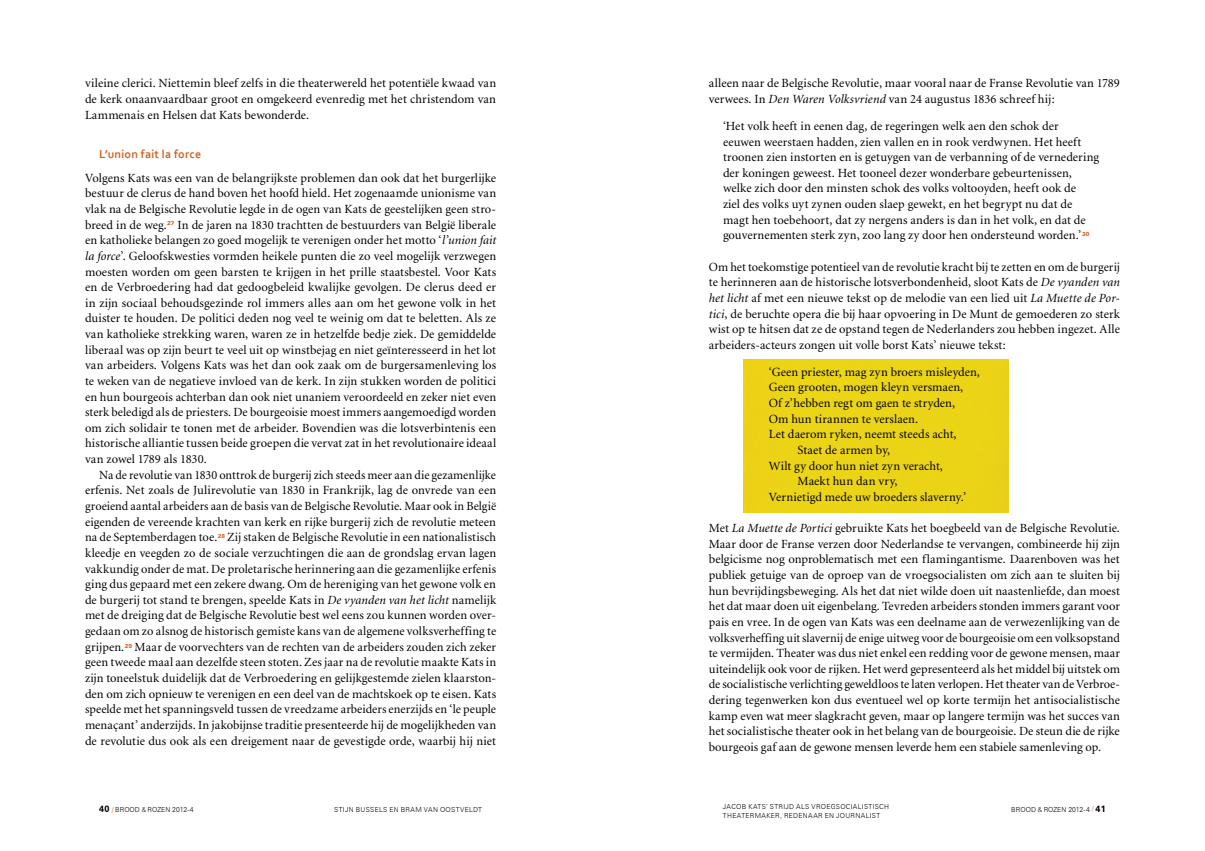
<style>
.page{position:relative;width:1205px;height:851px;background:#fff}
.page>*{position:absolute;margin:0;border:0;box-sizing:border-box;transform-origin:0 0}
.t1{font:12.5px/15.6px "Minion";letter-spacing:.005em;color:#000;text-align:justify}
.t2{font:700 12px "Corbel";color:#cf6421}
.t3{font:300 6.88px "Zurich BT";letter-spacing:.04em;color:#000}
.t4{font:300 6.88px "Zurich BT";color:#000}
.t5{font:900 5.5px "Zurich BT";letter-spacing:.025em;color:#cf6421}
.s1{font-style:italic}
.s2{font-weight:700;font-size:9px}
.s3{font-family:"Candara";font-weight:400;color:#cf6421}
.s4{font-family:"Futura BT"}
.s5{font-weight:400;color:#cf6421}
</style>
<div class="page">
<div style="left:743px;top:359px;width:266px;height:153px;background:#ebd416"></div>
<p class="t1" style="left:85px;top:76px;width:413px">vileine clerici. Niettemin bleef zelfs in die theaterwereld het potentiële kwaad van de kerk onaanvaardbaar groot en omgekeerd evenredig met het christendom van Lammenais en Helsen dat Kats bewonderde.</p>
<p class="t2" style="left:99px;top:146px;width:104px">L’union fait la force</p>
<p class="t1" style="left:85px;top:170px;width:413px">Volgens Kats was een van de belangrijkste problemen dan ook dat het burgerlijke bestuur de clerus de hand boven het hoofd hield. Het zogenaamde unionisme van vlak na de Belgische Revolutie legde in de ogen van Kats de geestelijken geen stro&shy;breed in de weg.</p>
<p class="t5" style="left:167px;top:220px;width:9px">27</p>
<p class="t1" style="left:178px;top:217px;width:320px">In de jaren na 1830 trachtten de bestuurders van België liberale</p>
<p class="t1" style="left:85px;top:233px;width:413px">en katholieke belangen zo goed mogelijk te verenigen onder het motto ‘<span class="s1">l’union fait</span></p>
<p class="t1" style="left:85px;top:248px;width:413px"><span class="s1">la force</span>’. Geloofskwesties vormden heikele punten die zo veel mogelijk verzwegen</p>
<p class="t1" style="left:85px;top:264px;width:412px">moesten worden om geen barsten te krijgen in het prille staatsbestel. Voor Kats</p>
<p class="t1" style="left:85px;top:280px;width:413px">en de Verbroedering had dat gedoogbeleid kwalijke gevolgen. De clerus deed er</p>
<p class="t1" style="left:85px;top:295px;width:413px">in zijn sociaal behoudsgezinde rol immers alles aan om het gewone volk in het</p>
<p class="t1" style="left:85px;top:311px;width:412px">duister te houden. De politici deden nog veel te weinig om dat te beletten. Als ze</p>
<p class="t1" style="left:85px;top:326px;width:413px">van katholieke strekking waren, waren ze in hetzelfde bedje ziek. De gemiddelde</p>
<p class="t1" style="left:85px;top:342px;width:412px">liberaal was op zijn beurt te veel uit op winstbejag en niet geïnteresseerd in het lot</p>
<p class="t1" style="left:85px;top:358px;width:413px">van arbeiders. Volgens Kats was het dan ook zaak om de burgersamenleving los</p>
<p class="t1" style="left:85px;top:373px;width:413px">te weken van de negatieve invloed van de kerk. In zijn stukken worden de politici</p>
<p class="t1" style="left:85px;top:389px;width:413px">en hun bourgeois achterban dan ook niet unaniem veroordeeld en zeker niet even</p>
<p class="t1" style="left:85px;top:405px;width:413px">sterk beledigd als de priesters. De bourgeoisie moest immers aangemoedigd worden</p>
<p class="t1" style="left:85px;top:420px;width:413px">om zich solidair te tonen met de arbeider. Bovendien was die lotsverbintenis een</p>
<p class="t1" style="left:85px;top:436px;width:413px">historische alliantie tussen beide groepen die vervat zat in het revolutionaire ideaal</p>
<p class="t1" style="left:85px;top:451px;width:123px">van zowel 1789 als 1830.</p>
<p class="t1" style="left:99px;top:467px;width:398px">Na de revolutie van 1830 onttrok de burgerij zich steeds meer aan die gezamenlijke</p>
<p class="t1" style="left:85px;top:483px;width:413px">erfenis. Net zoals de Julirevolutie van 1830 in Frankrijk, lag de onvrede van een</p>
<p class="t1" style="left:85px;top:498px;width:413px">groeiend aantal arbeiders aan de basis van de Belgische Revolutie. Maar ook in België</p>
<p class="t1" style="left:85px;top:514px;width:412px">eigenden de vereende krachten van kerk en rijke burgerij zich de revolutie meteen</p>
<p class="t1" style="left:85px;top:530px;width:134px">na de Septemberdagen toe.</p>
<p class="t5" style="left:218px;top:532px;width:9px">28</p>
<p class="t1" style="left:85px;top:530px;width:413px;text-indent:142px">Zij staken de Belgische Revolutie in een nationalistisch kleedje en veegden zo de sociale verzuchtingen die aan de grondslag ervan lagen vakkundig onder de mat. De proletarische herinnering aan die gezamenlijke erfenis ging dus gepaard met een zekere dwang. Om de hereniging van het gewone volk en de burgerij tot stand te brengen, speelde Kats in <span class="s1">De vyanden van het licht</span> namelijk met de dreiging dat de Belgische Revolutie best wel eens zou kunnen worden over&shy;gedaan om zo alsnog de historisch gemiste kans van de algemene volksverheffing te grijpen.</p>
<p class="t1" style="left:85px;top:639px;width:413px;text-indent:50px">Maar de voorvechters van de rechten van de arbeiders zouden zich zeker geen tweede maal aan dezelfde steen stoten. Zes jaar na de revolutie maakte Kats in zijn toneelstuk duidelijk dat de Verbroedering en gelijkgestemde zielen klaarston&shy;den om zich opnieuw te verenigen en een deel van de machtskoek op te eisen. Kats speelde met het spanningsveld tussen de vreedzame arbeiders enerzijds en ‘le peuple menaçant’ anderzijds. In jakobijnse traditie presenteerde hij de mogelijkheden van de revolutie dus ook als een dreigement naar de gevestigde orde, waarbij hij niet</p>
<p class="t5" style="left:125px;top:642px;width:9px">29</p>
<p class="t1" style="left:709px;top:76px;width:412px">alleen naar de Belgische Revolutie, maar vooral naar de Franse Revolutie van 1789 verwees. In <span class="s1">Den Waren Volksvriend</span> van 24 augustus 1836 schreef hij:</p>
<p class="t1" style="left:723px;top:119px;width:378px;text-align:left">‘Het volk heeft in eenen dag, de regeringen welk aen den schok der eeuwen weerstaen hadden, zien vallen en in rook verdwynen. Het heeft troonen zien instorten en is getuygen van de verbanning of de vernedering der koningen geweest. Het tooneel dezer wonderbare gebeurtenissen, welke zich door den minsten schok des volks voltooyden, heeft ook de<br>ziel des volks uyt zynen ouden slaep gewekt, en het begrypt nu dat de magt hen toebehoort, dat zy nergens anders is dan in het volk, en dat de gouvernementen sterk zyn, zoo lang zy door hen ondersteund worden.’</p>
<p class="t5" style="left:1082px;top:231px;width:9px">30</p>
<p class="t1" style="left:709px;top:259px;width:413px">Om het toekomstige potentieel van de revolutie kracht bij te zetten en om de burgerij te herinneren aan de historische lotsverbondenheid, sloot Kats de <span class="s1">De vyanden van het licht</span> af met een nieuwe tekst op de melodie van een lied uit <span class="s1">La Muette de Por&shy;tici</span>, de beruchte opera die bij haar opvoering in De Munt de gemoederen zo sterk wist op te hitsen dat ze de opstand tegen de Nederlanders zou hebben ingezet. Alle arbeiders-acteurs zongen uit volle borst Kats’ nieuwe tekst:</p>
<p class="t1" style="left:769px;top:364px;width:213px">‘Geen priester, mag zyn broers misleyden,</p>
<p class="t1" style="left:769px;top:380px;width:196px">Geen grooten, mogen kleyn versmaen,</p>
<p class="t1" style="left:769px;top:395px;width:188px">Of z’hebben regt om gaen te stryden,</p>
<p class="t1" style="left:769px;top:411px;width:151px">Om hun tirannen te verslaen.</p>
<p class="t1" style="left:769px;top:427px;width:189px">Let daerom ryken, neemt steeds acht,</p>
<p class="t1" style="left:797px;top:442px;width:94px">Staet de armen by,</p>
<p class="t1" style="left:769px;top:458px;width:176px">Wilt gy door hun niet zyn veracht,</p>
<p class="t1" style="left:797px;top:474px;width:101px">Maekt hun dan vry,</p>
<p class="t1" style="left:769px;top:489px;width:199px">Vernietigd mede uw broeders slaverny.’</p>
<p class="t1" style="left:709px;top:520px;width:413px">Met <span class="s1">La Muette de Portici</span> gebruikte Kats het boegbeeld van de Belgische Revolutie.<br>Maar door de Franse verzen door Nederlandse te vervangen, combineerde hij zijn belgicisme nog onproblematisch met een flamingantisme. Daarenboven was het publiek getuige van de oproep van de vroegsocialisten om zich aan te sluiten bij hun bevrijdingsbeweging. Als het dat niet wilde doen uit naastenliefde, dan moest het dat maar doen uit eigenbelang. Tevreden arbeiders stonden immers garant voor pais en vree. In de ogen van Kats was een deelname aan de verwezenlijking van de volksverheffing uit slavernij de enige uitweg voor de bourgeoisie om een volksopstand te vermijden. Theater was dus niet enkel een redding voor de gewone mensen, maar uiteindelijk ook voor de rijken. Het werd gepresenteerd als het middel bij uitstek om de socialistische verlichting geweldloos te laten verlopen. Het theater van de Verbroe&shy;dering tegenwerken kon dus eventueel wel op korte termijn het antisocialistische kamp even wat meer slagkracht geven, maar op langere termijn was het succes van het socialistische theater ook in het belang van de bourgeoisie. De steun die de rijke bourgeois gaf aan de gewone mensen leverde hem een stabiele samenleving op.</p>
<p class="t3" style="left:723px;top:802px;width:15px">JACOB</p>
<p class="t3" style="left:748px;top:802px;width:69px">KATS’ STR IJD ALS VROE</p>
<p class="t3" style="left:831px;top:802px;width:60px">GSOCIALISTISCH</p>
<p class="t3" style="left:723px;top:810px;width:49px">THEATER MAKER</p>
<p class="t3" style="left:780px;top:810px;width:10px">, REDEN</p>
<p class="t3" style="left:808px;top:810px;width:74px">AAR EN JOURNALIST</p>
<p class="t4" style="left:99px;top:805px;width:96px"><span class="s2">40</span> <span class="s3">/</span> BROOD <span class="s4">&amp;</span> ROZEN 2012-4</p>
<p class="t4" style="left:1011px;top:805px;width:96px">BROOD <span class="s4">&amp;</span> ROZEN 2012-4 <span class="s5">/</span> <span class="s2">41</span></p>
<p class="t3" style="left:334px;top:805px;width:149px">STIJN BUSSELS EN BRAM VAN OOSTVE LDT</p>
</div>
